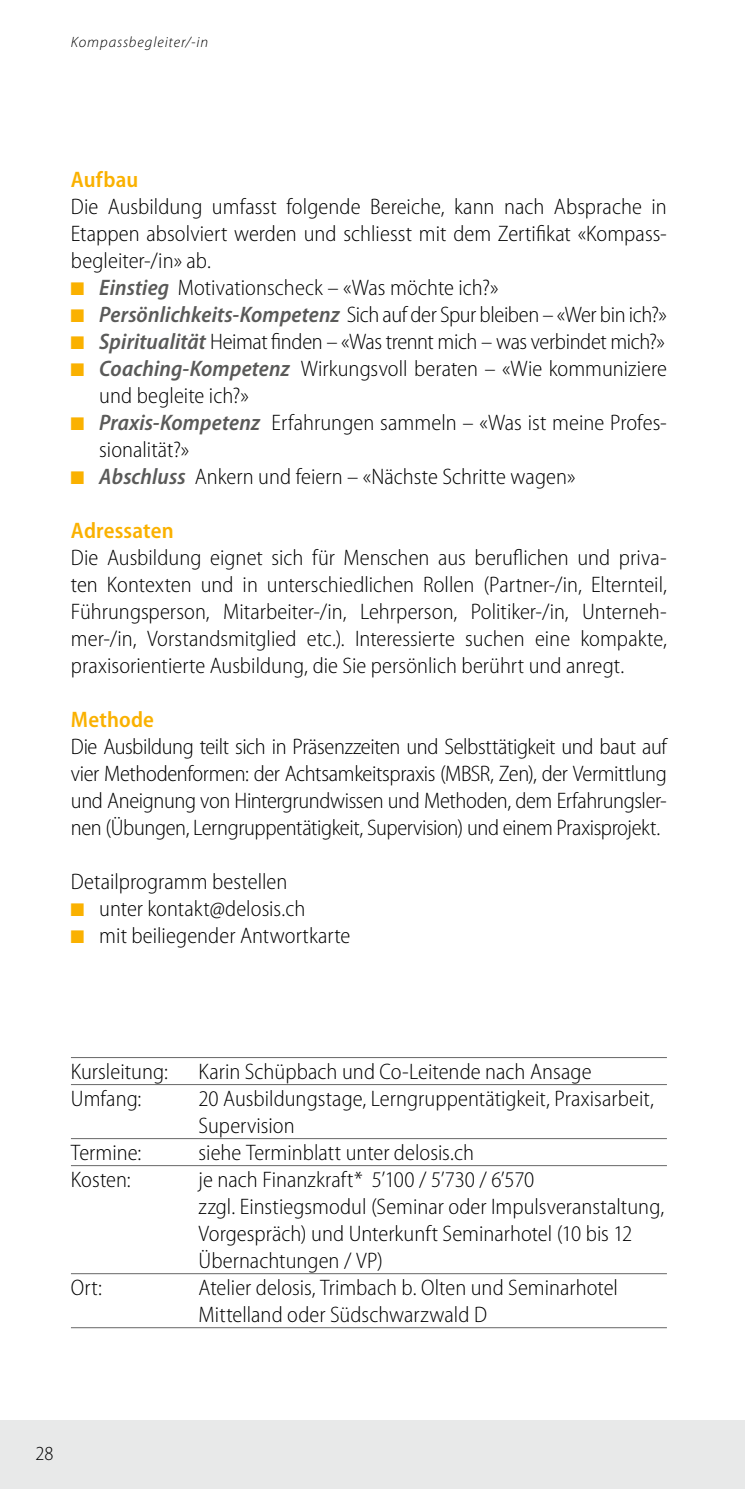
<style>
.page{position:relative;width:745px;height:1489px;background:#fff}
.page>*{position:absolute;margin:0;border:0;box-sizing:border-box;transform-origin:0 0}
.t1{font:300 semi-condensed 22.5px/27px "Myriad Pro";color:#000}
.t2{font:300 semi-condensed 22.5px "Myriad Pro";letter-spacing:-.02em;color:#000}
.t3{font:600 semi-condensed 22.5px "Myriad Pro";letter-spacing:.01em;color:#fab100}
.t4{font:300 semi-condensed 20px "Myriad Pro";color:#000}
.t5{font:italic 300 15px "Myriad Pro";letter-spacing:.06em;color:#000}
.s1{font-family:"Monotype Sorts";font-weight:400;font-stretch:normal;font-size:17.5px;color:#fab100}
.s2{font-weight:600;font-style:italic;color:#5a5a59}
</style>
<div class="page">
<div style="left:0;top:1419px;width:744px;height:69px;background:#e8e9e9"></div>
<hr style="left:71px;top:1057px;width:595px;height:1px;background:#676767">
<hr style="left:71px;top:1084px;width:595px;height:1px;background:#676767">
<hr style="left:71px;top:1138px;width:595px;height:1px;background:#676767">
<hr style="left:71px;top:1165px;width:595px;height:1px;background:#676767">
<hr style="left:71px;top:1273px;width:595px;height:1px;background:#676767">
<hr style="left:71px;top:1327px;width:595px;height:1px;background:#676767">
<p class="t5" style="left:71px;top:33px;width:139px">Kompassbegleiter/-in</p>
<p class="t3" style="left:71px;top:165px;width:69px">Aufbau</p>
<p class="t1" style="left:71px;top:193px;width:597px">Die Ausbildung umfasst folgende Bereiche, kann nach Absprache in</p>
<p class="t1" style="left:71px;top:220px;width:597px">Etappen absolviert werden und schliesst mit dem Zertifikat «Kompass-</p>
<p class="t1" style="left:71px;top:247px;width:141px">begleiter-/in» ab.</p>
<p class="t1" style="left:71px;top:274px;width:428px"><span class="s1">Q</span> <span class="s2">Einstieg</span> Motivationscheck – «Was möchte ich?»</p>
<p class="t2" style="left:71px;top:301px;width:597px"><span class="s1">Q</span> <span class="s2">Persönlichkeits-Kompetenz</span> Sich auf der Spur bleiben – «Wer bin ich?»</p>
<p class="t2" style="left:71px;top:328px;width:595px"><span class="s1">Q</span> <span class="s2">Spiritualität</span> Heimat finden – «Was trennt mich – was verbindet mich?»</p>
<p class="t1" style="left:71px;top:355px;width:597px"><span class="s1">Q</span> <span class="s2">Coaching-Kompetenz</span> Wirkungsvoll beraten – «Wie kommuniziere</p>
<p class="t1" style="left:99px;top:382px;width:151px">und begleite ich?»</p>
<p class="t1" style="left:71px;top:409px;width:597px"><span class="s1">Q</span> <span class="s2">Praxis-Kompetenz</span> Erfahrungen sammeln – «Was ist meine Profes-</p>
<p class="t1" style="left:99px;top:436px;width:91px">sionalität?»</p>
<p class="t1" style="left:71px;top:463px;width:506px"><span class="s1">Q</span> <span class="s2">Abschluss</span> Ankern und feiern – «Nächste Schritte wagen»</p>
<p class="t3" style="left:71px;top:516px;width:104px">Adressaten</p>
<p class="t1" style="left:71px;top:544px;width:597px;text-align:justify">Die Ausbildung eignet sich für Menschen aus beruflichen und priva&shy;ten Kontexten und in unterschiedlichen Rollen (Partner-/in, Elternteil, Führungsperson, Mitarbeiter-/in, Lehrperson, Politiker-/in, Unterneh&shy;mer-/in, Vorstandsmitglied etc.). Interessierte suchen eine kompakte, praxisorientierte Ausbildung, die Sie persönlich berührt und anregt.</p>
<p class="t3" style="left:71px;top:705px;width:85px">Methode</p>
<p class="t1" style="left:71px;top:733px;width:597px;text-align:justify">Die Ausbildung teilt sich in Präsenzzeiten und Selbsttätigkeit und baut auf vier Methodenformen: der Achtsamkeitspraxis (MBSR, Zen), der Vermittlung und Aneignung von Hintergrundwissen und Methoden, dem Erfahrungsler&shy;nen (Übungen, Lerngruppentätigkeit, Supervision) und einem Praxisprojekt.</p>
<p class="t1" style="left:71px;top:868px;width:281px">Detailprogramm bestellen<br><span class="s1">Q</span> unter kontakt@delosis.ch<br><span class="s1">Q</span> mit beiliegender Antwortkarte</p>
<p class="t1" style="left:71px;top:1057px;width:98px">Kursleitung:</p>
<p class="t1" style="left:198px;top:1057px;width:394px">Karin Schüpbach und Co-Leitende nach Ansage</p>
<p class="t1" style="left:71px;top:1084px;width:72px">Umfang:</p>
<p class="t1" style="left:198px;top:1084px;width:456px">20 Ausbildungstage, Lerngruppentätigkeit, Praxisarbeit,<br>Supervision</p>
<p class="t1" style="left:71px;top:1138px;width:72px">Termine:</p>
<p class="t1" style="left:198px;top:1138px;width:277px">siehe Terminblatt unter delosis.ch</p>
<p class="t1" style="left:71px;top:1165px;width:61px">Kosten:</p>
<p class="t1" style="left:198px;top:1165px;width:467px">je nach Finanzkraft* 5’100 / 5’730 / 6’570<br>zzgl. Einstiegsmodul (Seminar oder Impulsveranstaltung, Vorgespräch) und Unterkunft Seminarhotel (10 bis 12<br>Übernachtungen / VP)</p>
<p class="t1" style="left:71px;top:1273px;width:33px">Ort:</p>
<p class="t1" style="left:198px;top:1273px;width:420px">Atelier delosis, Trimbach b. Olten und Seminarhotel<br>Mittelland oder Südschwarzwald D</p>
<p class="t4" style="left:35px;top:1440px;width:19px">28</p>
</div>
